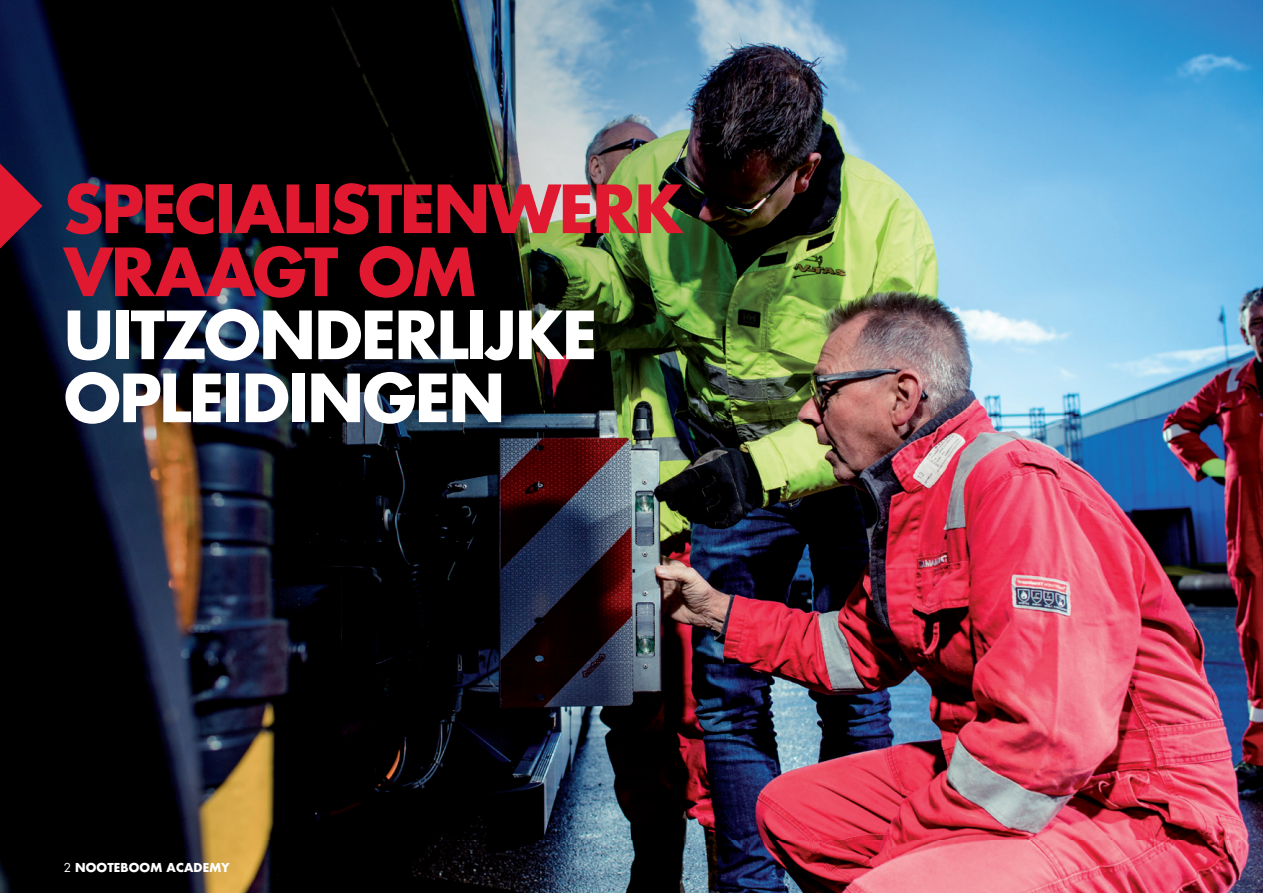
<style>
.page{position:relative;width:1263px;height:893px;background:#fff}
.page>*{position:absolute;margin:0;border:0;box-sizing:border-box;transform-origin:0 0}
.t1{font:700 64.5px/63px "Futura Std";letter-spacing:-.03em;color:#fff}
.t2{font:700 64.5px/63px "Futura Std";letter-spacing:-.035em;color:#e01931}
.t3{font:700 12px "Futura Std";letter-spacing:.01em;color:#fff}
.s1{font-weight:400}
</style>
<div class="page">
<img style="left:0;top:0;width:1263px;height:893px">
<svg style="left:0;top:164px;width:43px;height:85px;background:#711836"></svg>
<p class="t2" style="left:64px;top:177px;width:621px">SPECIALISTENWERK<br>VRAAGT OM</p>
<p class="t1" style="left:64px;top:303px;width:535px">UITZONDERLIJKE<br>OPLEIDINGEN</p>
<p class="t3" style="left:64px;top:859px;width:168px"><span class="s1">2</span> NOOTEBOOM ACADEMY</p>
</div>
